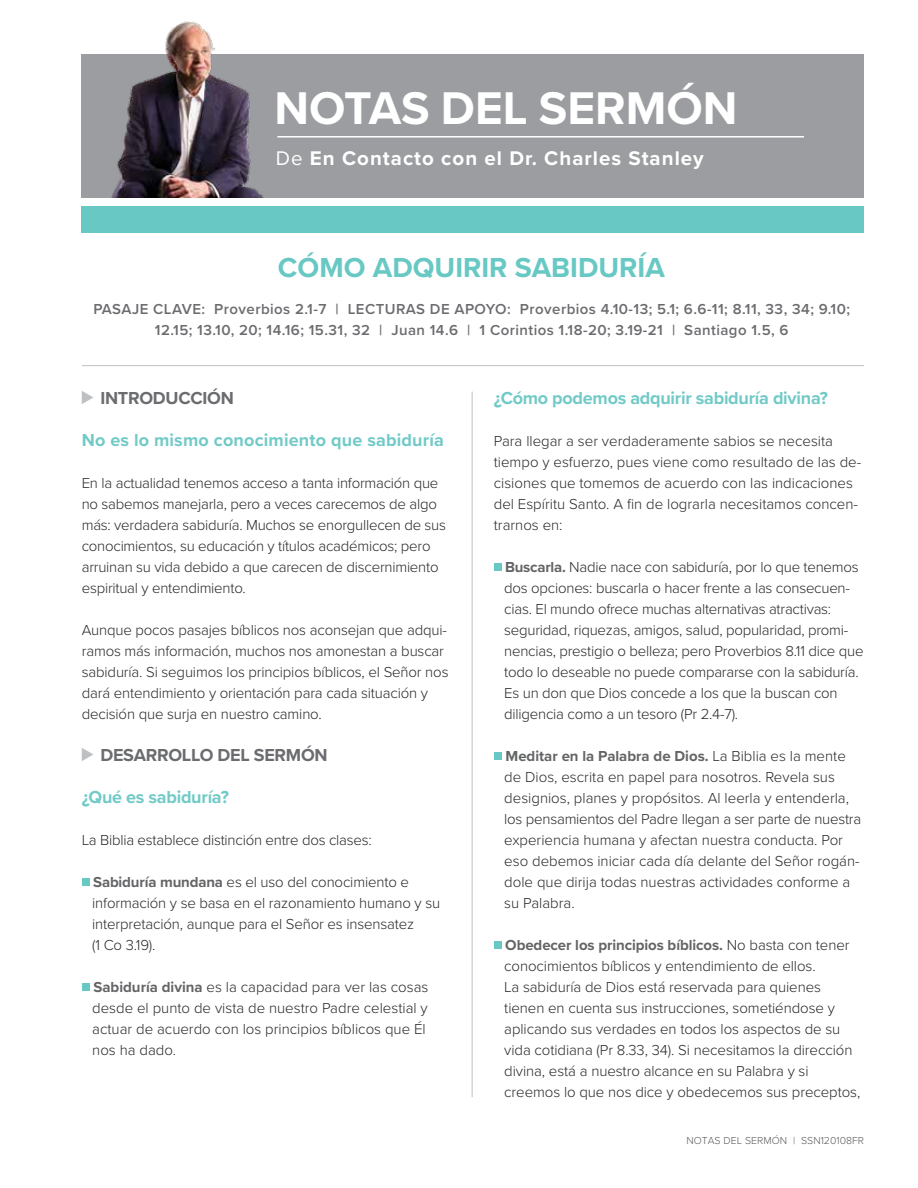
<style>
.page{position:relative;width:918px;height:1188px;background:#fff}
.page>*{position:absolute;margin:0;border:0;box-sizing:border-box;transform-origin:0 0}
.t1{font:700 47.55px "Proxima Nova";color:#fff}
.t2{font:700 28.5px "Proxima Nova";color:#68c8c4}
.t3{font:700 20.55px "Proxima Nova";letter-spacing:.05em;color:#fff}
.t4{font:700 18px "Proxima Nova";letter-spacing:-.015em;color:#71cac7}
.t5{font:700 18px "Proxima Nova";letter-spacing:.01em;color:#71cac7}
.t6{font:700 18px "Proxima Nova";letter-spacing:-.015em;color:#6b6c6f}
.t7{font:300 15px/21px "Proxima Nova";letter-spacing:-.01em;color:#292829}
.t8{font:600 15px/21px "Proxima Nova";letter-spacing:.03em;color:#6b6c6f;text-align:center}
.t9{font:300 10.5px "Proxima Nova";color:#58595b}
.s1{font-weight:400}
.s2{font-weight:700;color:#636466}
</style>
<div class="page">
<div style="left:81px;top:206px;width:783px;height:27px;background:#68c8c4"></div>
<div style="left:82px;top:54px;width:782px;height:144px;background:#9b9da0"></div>
<img style="left:111px;top:21px;width:153px;height:177px">
<svg style="left:82px;top:391px;width:11px;height:13px"></svg>
<svg style="left:82px;top:748px;width:11px;height:13px"></svg>
<div style="left:82px;top:878px;width:8px;height:8px;background:#68c8c4"></div>
<div style="left:82px;top:983px;width:8px;height:8px;background:#68c8c4"></div>
<div style="left:494px;top:563px;width:8px;height:8px;background:#68c8c4"></div>
<div style="left:494px;top:752px;width:8px;height:8px;background:#68c8c4"></div>
<div style="left:494px;top:941px;width:8px;height:8px;background:#68c8c4"></div>
<hr style="left:472px;top:392px;width:1px;height:705px;background:#bec0c2">
<hr style="left:82px;top:365px;width:782px;height:1px;background:#bec0c2">
<hr style="left:277px;top:136px;width:527px;height:2px;background:#fff">
<h1 class="t1" style="left:274px;top:73px;width:465px">NOTAS DEL SERMÓN</h1>
<h3 class="t3" style="left:276px;top:143px;width:430px"><span class="s1">De</span> En Contacto con el Dr. Charles Stanley</h3>
<h2 class="t2" style="left:278px;top:246px;width:388px">CÓMO ADQUIRIR SABIDURÍA</h2>
<p class="t8" style="left:93px;top:298px;width:758px">PASAJE CLAVE: Proverbios 2.1-7 | LECTURAS DE APOYO: Proverbios 4.10-13; 5.1; 6.6-11; 8.11, 33, 34; 9.10;<br>12.15; 13.10, 20; 14.16; 15.31, 32 | Juan 14.6 | 1 Corintios 1.18-20; 3.19-21 | Santiago 1.5, 6</p>
<p class="t6" style="left:100px;top:385px;width:135px">INTRODUCCIÓN</p>
<p class="t5" style="left:82px;top:427px;width:364px">No es lo mismo conocimiento que sabiduría</p>
<p class="t7" style="left:82px;top:472px;width:366px">En la actualidad tenemos acceso a tanta información que no sabemos manejarla, pero a veces carecemos de algo más: verdadera sabiduría. Muchos se enorgullecen de sus conocimientos, su educación y títulos académicos; pero arruinan su vida debido a que carecen de discernimiento espiritual y entendimiento.</p>
<p class="t7" style="left:82px;top:619px;width:368px">Aunque pocos pasajes bíblicos nos aconsejan que adqui&shy;ramos más información, muchos nos amonestan a buscar sabiduría. Si seguimos los principios bíblicos, el Señor nos dará entendimiento y orientación para cada situación y decisión que surja en nuestro camino.</p>
<p class="t6" style="left:100px;top:742px;width:229px">DESARROLLO DEL SERMÓN</p>
<p class="t4" style="left:82px;top:784px;width:149px">¿Qué es sabiduría?</p>
<p class="t7" style="left:82px;top:829px;width:291px">La Biblia establece distinción entre dos clases:</p>
<p class="t7" style="left:92px;top:871px;width:349px"><span class="s2">Sabiduría mundana</span> es el uso del conocimiento e información y se basa en el razonamiento humano y su interpretación, aunque para el Señor es insensatez<br>(1 Co 3.19).</p>
<p class="t7" style="left:92px;top:976px;width:338px"><span class="s2">Sabiduría divina</span> es la capacidad para ver las cosas desde el punto de vista de nuestro Padre celestial y actuar de acuerdo con los principios bíblicos que Él nos ha dado.</p>
<p class="t4" style="left:494px;top:385px;width:336px">¿Cómo podemos adquirir sabiduría divina?</p>
<p class="t7" style="left:494px;top:430px;width:369px">Para llegar a ser verdaderamente sabios se necesita tiempo y esfuerzo, pues viene como resultado de las de&shy;cisiones que tomemos de acuerdo con las indicaciones del Espíritu Santo. A fin de lograrla necesitamos concen&shy;trarnos en:</p>
<p class="t7" style="left:504px;top:556px;width:361px"><span class="s2">Buscarla.</span> Nadie nace con sabiduría, por lo que tenemos dos opciones: buscarla o hacer frente a las consecuen&shy;cias. El mundo ofrece muchas alternativas atractivas: seguridad, riquezas, amigos, salud, popularidad, promi&shy;nencias, prestigio o belleza; pero Proverbios 8.11 dice que todo lo deseable no puede compararse con la sabiduría.<br>Es un don que Dios concede a los que la buscan con diligencia como a un tesoro (Pr 2.4-7).</p>
<p class="t7" style="left:504px;top:745px;width:358px"><span class="s2">Meditar en la Palabra de Dios.</span> La Biblia es la mente de Dios, escrita en papel para nosotros. Revela sus designios, planes y propósitos. Al leerla y entenderla, los pensamientos del Padre llegan a ser parte de nuestra experiencia humana y afectan nuestra conducta. Por eso debemos iniciar cada día delante del Señor rogán&shy;dole que dirija todas nuestras actividades conforme a su Palabra.</p>
<p class="t7" style="left:504px;top:934px;width:358px"><span class="s2">Obedecer los principios bíblicos.</span> No basta con tener conocimientos bíblicos y entendimiento de ellos.<br>La sabiduría de Dios está reservada para quienes tienen en cuenta sus instrucciones, sometiéndose y aplicando sus verdades en todos los aspectos de su vida cotidiana (Pr 8.33, 34). Si necesitamos la dirección divina, está a nuestro alcance en su Palabra y si creemos lo que nos dice y obedecemos sus preceptos,</p>
<p class="t9" style="left:686px;top:1133px;width:179px">NOTAS DEL SERMÓN | SSN120108FR</p>
</div>
